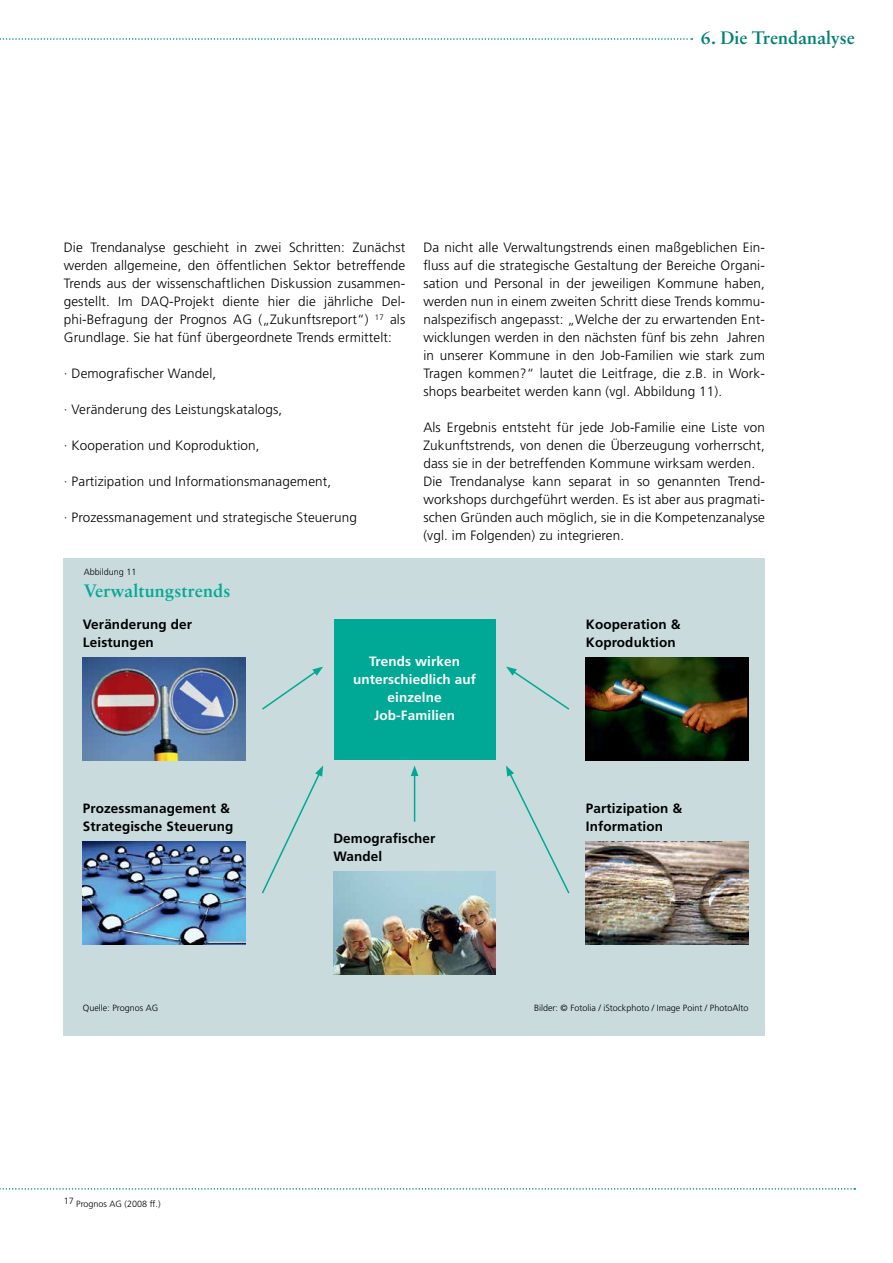
<style>
.page{position:relative;width:893px;height:1263px;background:#fff}
.page>*{position:absolute;margin:0;border:0;box-sizing:border-box;transform-origin:0 0}
.t1{font:700 18px "Sabon LT Std";color:#008172}
.t2{font:700 18px "Sabon LT Std";letter-spacing:.01em;color:#00a995}
.t3{font:300 13.5px/18px "Frutiger LT Std";letter-spacing:.01em;color:#000;text-align:justify}
.t4{font:700 13.5px/18px "Frutiger LT Std";letter-spacing:.01em;color:#000}
.t5{font:700 13.5px/18px "Frutiger LT Std";letter-spacing:.01em;color:#fff;text-align:center}
.t6{font:300 9px "Frutiger LT Std";color:#000}
</style>
<div class="page">
<svg style="left:0;top:1188px;width:855px;height:2px"></svg>
<svg style="left:0;top:38px;width:692px;height:2px"></svg>
<div style="left:64px;top:558px;width:701px;height:478px;background:#c9dbdd"></div>
<img style="left:83px;top:657px;width:162px;height:104px">
<img style="left:586px;top:657px;width:162px;height:104px">
<img style="left:83px;top:841px;width:162px;height:104px">
<img style="left:333px;top:871px;width:163px;height:104px">
<img style="left:586px;top:841px;width:162px;height:104px">
<div style="left:334px;top:619px;width:161px;height:141px;background:#00a995"></div>
<svg style="left:262px;top:666px;width:61px;height:44px"></svg>
<svg style="left:506px;top:765px;width:64px;height:129px"></svg>
<hr style="left:414px;top:774px;width:1px;height:48px;background:#00a995">
<svg style="left:411px;top:765px;width:7px;height:11px"></svg>
<svg style="left:261px;top:766px;width:62px;height:128px"></svg>
<svg style="left:506px;top:666px;width:64px;height:44px"></svg>
<h1 class="t1" style="left:701px;top:27px;width:155px">6. Die Trendanalyse</h1>
<p class="t3" style="left:64px;top:239px;width:343px">Die Trendanalyse geschieht in zwei Schritten: Zunächst werden allgemeine, den öffentlichen Sektor betreffende Trends aus der wissenschaftlichen Diskussion zusammen&shy;gestellt. Im DAQ-Projekt diente hier die jährliche Del&shy;phi-Befragung der Prognos AG („Zukunftsreport“) <sup>17</sup> als Grundlage. Sie hat fünf übergeordnete Trends ermittelt:</p>
<p class="t3" style="left:64px;top:365px;width:154px">· Demografischer Wandel,</p>
<p class="t3" style="left:64px;top:401px;width:220px">· Veränderung des Leistungskatalogs,</p>
<p class="t3" style="left:64px;top:437px;width:197px">· Kooperation und Koproduktion,</p>
<p class="t3" style="left:64px;top:473px;width:269px">· Partizipation und Informationsmanagement,</p>
<p class="t3" style="left:64px;top:509px;width:295px">· Prozessmanagement und strategische Steuerung</p>
<p class="t6" style="left:84px;top:567px;width:54px">Abbildung 11</p>
<h1 class="t2" style="left:84px;top:580px;width:148px">Verwaltungstrends</h1>
<p class="t3" style="left:423px;top:239px;width:343px">Da nicht alle Verwaltungstrends einen maßgeblichen Ein&shy;fluss auf die strategische Gestaltung der Bereiche Organi&shy;sation und Personal in der jeweiligen Kommune haben, werden nun in einem zweiten Schritt diese Trends kommu&shy;nalspezifisch angepasst: „Welche der zu erwartenden Ent&shy;wicklungen werden in den nächsten fünf bis zehn Jahren in unserer Kommune in den Job-Familien wie stark zum Tragen kommen?“ lautet die Leitfrage, die z.B. in Work&shy;shops bearbeitet werden kann (vgl. Abbildung 11).</p>
<p class="t3" style="left:423px;top:419px;width:343px;text-align:left">Als Ergebnis entsteht für jede Job-Familie eine Liste von Zukunftstrends, von denen die Überzeugung vorherrscht, dass sie in der betreffenden Kommune wirksam werden.<br>Die Trendanalyse kann separat in so genannten Trend&shy;workshops durchgeführt werden. Es ist aber aus pragmati&shy;schen Gründen auch möglich, sie in die Kompetenzanalyse (vgl. im Folgenden) zu integrieren.</p>
<p class="t4" style="left:83px;top:616px;width:111px">Veränderung der<br>Leistungen</p>
<p class="t4" style="left:586px;top:616px;width:96px">Kooperation &amp;<br>Koproduktion</p>
<p class="t4" style="left:83px;top:799px;width:152px">Prozessmanagement &amp;<br>Strategische Steuerung</p>
<p class="t5" style="left:353px;top:652px;width:125px">Trends wirken unterschiedlich auf einzelne<br>Job-Familien</p>
<p class="t4" style="left:333px;top:829px;width:104px">Demografischer<br>Wandel</p>
<p class="t4" style="left:586px;top:799px;width:98px">Partizipation &amp;<br>Information</p>
<p class="t6" style="left:83px;top:1003px;width:77px">Quelle: Prognos AG</p>
<p class="t6" style="left:534px;top:1003px;width:216px">Bilder: © Fotolia / iStockphoto / Image Point / PhotoAlto</p>
<p class="t6" style="left:64px;top:1198px;width:98px">17 Prognos AG (2008 ff.)</p>
</div>
